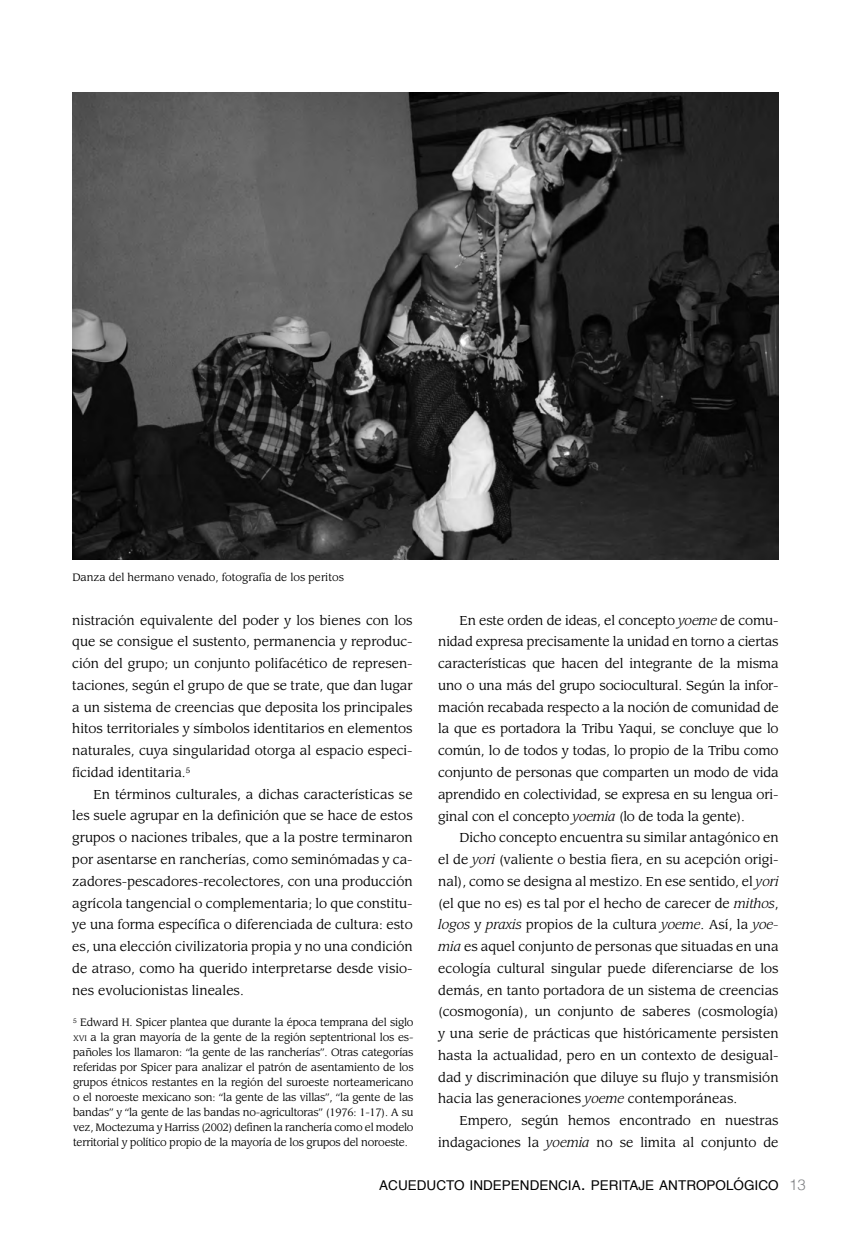
<style>
.page{position:relative;width:851px;height:1255px;background:#fff}
.page>*{position:absolute;margin:0;border:0;box-sizing:border-box;transform-origin:0 0}
.t1{font:300 15px "Helvetica";color:#808285}
.t2{font:13.5px "Helvetica";color:#000}
.t3{font:12.75px/21.8px "Leawood";color:#000;text-align:justify}
.t4{font:10.5px/15px "Leawood";letter-spacing:-.02em;color:#000;text-align:justify}
.t5{font:10.5px "Leawood";color:#000}
.s1{font-style:italic}
.s2{font-size:18px}
.s3{font-size:7.8px}
</style>
<div class="page">
<img style="left:72px;top:92px;width:706px;height:467px">
<p class="t5" style="left:72px;top:571px;width:273px">Danza del hermano venado, fotografía de los peritos</p>
<p class="t3" style="left:72px;top:609px;width:342px">nistración equivalente del poder y los bienes con los que se consigue el sustento, permanencia y reproduc&shy;ción del grupo; un conjunto polifacético de represen&shy;taciones, según el grupo de que se trate, que dan lugar a un sistema de creencias que deposita los principales hitos territoriales y símbolos identitarios en elementos naturales, cuya singularidad otorga al espacio especi&shy;ficidad identitaria.<sup>5</sup></p>
<p class="t3" style="left:72px;top:783px;width:342px;text-indent:21px">En términos culturales, a dichas características se les suele agrupar en la definición que se hace de estos grupos o naciones tribales, que a la postre terminaron por asentarse en rancherías, como seminómadas y ca&shy;zadores-pescadores-recolectores, con una producción agrícola tangencial o complementaria; lo que constitu&shy;ye una forma específica o diferenciada de cultura: esto es, una elección civilizatoria propia y no una condición de atraso, como ha querido interpretarse desde visio&shy;nes evolucionistas lineales.</p>
<p class="t3" style="left:438px;top:609px;width:342px;text-indent:21px">En este orden de ideas, el concepto <span class="s1">yoeme</span> de comu&shy;nidad expresa precisamente la unidad en torno a ciertas características que hacen del integrante de la misma uno o una más del grupo sociocultural. Según la infor&shy;mación recabada respecto a la noción de comunidad de la que es portadora la Tribu Yaqui, se concluye que lo común, lo de todos y todas, lo propio de la Tribu como conjunto de personas que comparten un modo de vida aprendido en colectividad, se expresa en su lengua ori&shy;ginal con el concepto <span class="s1">yoemia</span> (lo de toda la gente).</p>
<p class="t3" style="left:438px;top:827px;width:342px;text-indent:21px">Dicho concepto encuentra su similar antagónico en el de <span class="s1">yori</span> (valiente o bestia fiera, en su acepción origi&shy;nal), como se designa al mestizo. En ese sentido, el <span class="s1">yori </span>(el que no es) es tal por el hecho de carecer de <span class="s1">mithos</span>, <span class="s1">logos</span> y <span class="s1">praxis</span> propios de la cultura <span class="s1">yoeme</span>. Así, la <span class="s1">yoe&shy;mia</span> es aquel conjunto de personas que situadas en una ecología cultural singular puede diferenciarse de los demás, en tanto portadora de un sistema de creencias (cosmogonía), un conjunto de saberes (cosmología) y una serie de prácticas que históricamente persisten hasta la actualidad, pero en un contexto de desigual&shy;dad y discriminación que diluye su flujo y transmisión hacia las generaciones <span class="s1">yoeme</span> contemporáneas.</p>
<p class="t3" style="left:438px;top:1109px;width:342px;text-align:right">Empero, según hemos encontrado en nuestras indagaciones la <span class="s1">yoemia</span> no se limita al conjunto de</p>
<p class="t2" style="left:379px;top:1175px;width:401px">ACUEDUCTO INDEPENDENCIA<span class="s2">.</span> PERITAJE ANTROPOLÓGICO</p>
<p class="t4" style="left:73px;top:1015px;width:342px"><sup>5</sup> Edward H. Spicer plantea que durante la época temprana del siglo <span class="s3">xvi</span> a la gran mayoría de la gente de la región septentrional los es&shy;pañoles los llamaron: “la gente de las rancherías”. Otras categorías referidas por Spicer para analizar el patrón de asentamiento de los grupos étnicos restantes en la región del suroeste norteamericano o el noroeste mexicano son: “la gente de las villas”, “la gente de las bandas” y “la gente de las bandas no-agricultoras” (1976: 1-17). A su vez, Moctezuma y Harriss (2002) definen la ranchería como el modelo territorial y político propio de la mayoría de los grupos del noroeste.</p>
<p class="t1" style="left:789px;top:1172px;width:18px">13</p>
</div>
